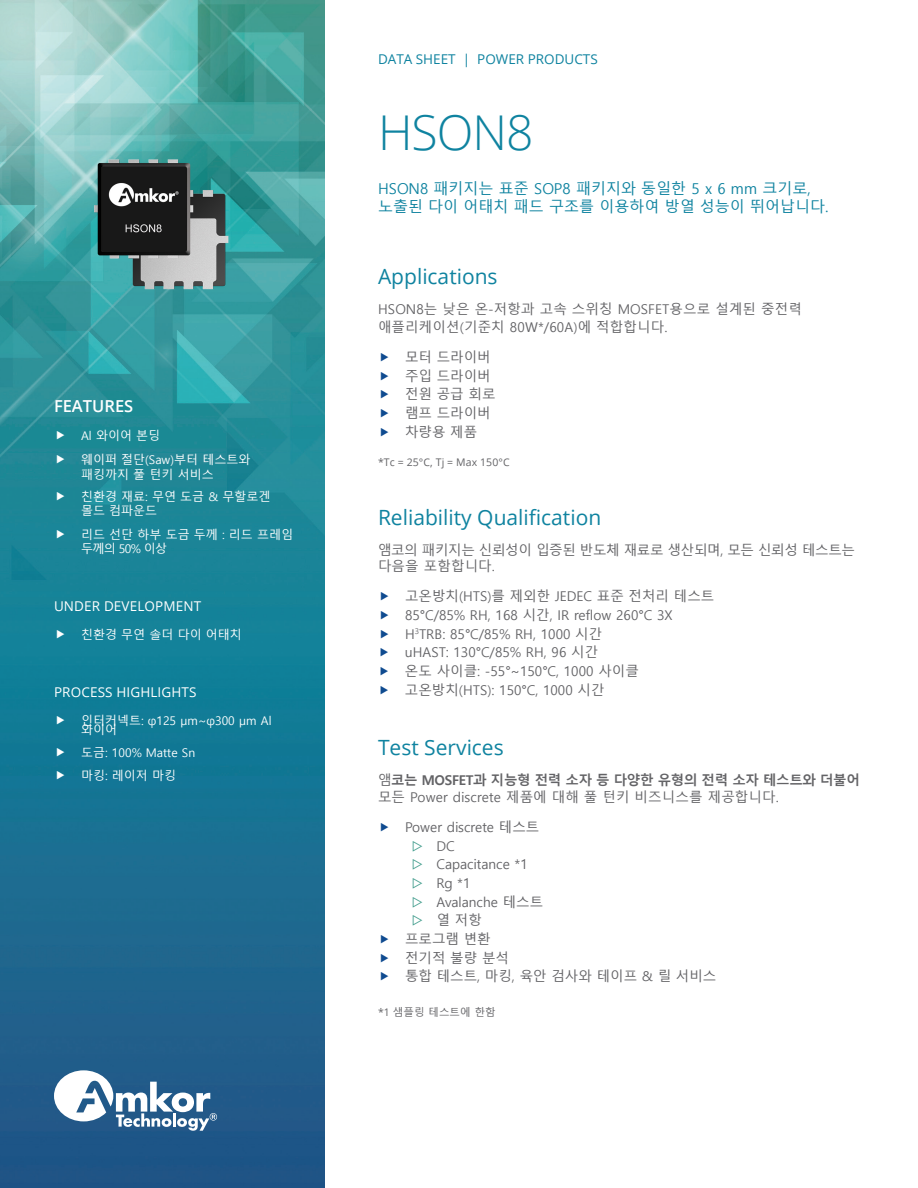
<style>
.page{position:relative;width:918px;height:1188px;background:#fff}
.page>*{position:absolute;margin:0;border:0;box-sizing:border-box;transform-origin:0 0}
.t1{font:300 48px "Open Sans";letter-spacing:-.02em;color:#0f83a0}
.t2{font:21px "Open Sans";color:#0f83a0}
.t3{font:600 16.5px "Open Sans";color:#fff}
.t4{font:15px/18px "Malgun Gothic";color:#0f83a0}
.t5{font:13.5px/18.6px "Malgun Gothic";color:#636366}
.t6{font:13.5px/16.5px "Malgun Gothic";letter-spacing:-.025em;color:#636366}
.t7{font:13.5px "Open Sans";letter-spacing:.01em;color:#fff}
.t8{font:13.5px "Open Sans";color:#0f83a0}
.t9{font:12px/23.1px "Malgun Gothic";color:#fff}
.t10{font:10.5px "Open Sans";letter-spacing:.01em;color:#636366}
.t11{font:10.5px "Malgun Gothic";letter-spacing:.01em;color:#636366}
.s1{font-weight:700}
.s2{color:#429d8d}
.s3{font-family:"Open Sans"}
</style>
<div class="page">
<img style="left:0;top:0;width:324px;height:1188px">
<svg style="left:54px;top:1070px;width:163px;height:61px"></svg>
<img style="left:93px;top:158px;width:136px;height:133px">
<svg style="left:57px;top:431px;width:7px;height:9px"></svg>
<svg style="left:57px;top:454px;width:7px;height:9px"></svg>
<svg style="left:57px;top:492px;width:7px;height:8px"></svg>
<svg style="left:57px;top:529px;width:7px;height:9px"></svg>
<svg style="left:57px;top:630px;width:7px;height:8px"></svg>
<svg style="left:57px;top:716px;width:7px;height:9px"></svg>
<svg style="left:57px;top:748px;width:7px;height:9px"></svg>
<svg style="left:57px;top:771px;width:7px;height:9px"></svg>
<p class="t3" style="left:54px;top:395px;width:81px">FEATURES</p>
<p class="t9" style="left:81px;top:425px;width:171px">Al 와이어 본딩<br>웨이퍼 절단(Saw)부터 테스트와</p>
<p class="t9" style="left:81px;top:463px;width:191px;line-height:22.5px">패킹까지 풀 턴키 서비스<br>친환경 재료: 무연 도금 &amp; 무할로겐</p>
<p class="t9" style="left:81px;top:500px;width:214px">몰드 컴파운드<br>리드 선단 하부 도금 두께 : 리드 프레임</p>
<p class="t9" style="left:81px;top:537px;width:88px">두께의 50% 이상</p>
<p class="t7" style="left:54px;top:596px;width:149px">UNDER DEVELOPMENT</p>
<p class="t9" style="left:81px;top:623px;width:162px">친환경 무연 솔더 다이 어태치</p>
<p class="t7" style="left:54px;top:683px;width:144px">PROCESS HIGHLIGHTS</p>
<p class="t9" style="left:81px;top:717px;width:192px;line-height:9px">인터커넥트: φ125 µm~φ300 µm Al 와이어</p>
<p class="t9" style="left:81px;top:742px;width:116px">도금: 100% Matte Sn 마킹: 레이저 마킹</p>
<p class="t8" style="left:378px;top:50px;width:221px">DATA SHEET | POWER PRODUCTS</p>
<h1 class="t1" style="left:378px;top:100px;width:157px">HSON8</h1>
<p class="t4" style="left:378px;top:180px;width:452px">HSON8 패키지는 표준 SOP8 패키지와 동일한 5 x 6 mm 크기로, 노출된 다이 어태치 패드 구조를 이용하여 방열 성능이 뛰어납니다.</p>
<h2 class="t2" style="left:378px;top:262px;width:121px">Applications</h2>
<p class="t5" style="left:378px;top:300px;width:425px;line-height:18px">HSON8는 낮은 온-저항과 고속 스위칭 MOSFET용으로 설계된 중전력 애플리케이션(기준치 80W*/60A)에 적합합니다.</p>
<p class="t5" style="left:405px;top:348px;width:92px">모터 드라이버 주입 드라이버 전원 공급 회로 램프 드라이버 차량용 제품</p>
<p class="t10" style="left:378px;top:455px;width:133px">*Tc = 25°C, Tj = Max 150°C</p>
<h2 class="t2" style="left:378px;top:503px;width:225px">Reliability Qualification</h2>
<p class="t6" style="left:378px;top:542px;width:479px">앰코의 패키지는 신뢰성이 입증된 반도체 재료로 생산되며, 모든 신뢰성 테스트는 다음을 포함합니다.</p>
<p class="t5" style="left:405px;top:588px;width:311px">고온방치(HTS)를 제외한 JEDEC 표준 전처리 테스트<br>85°C/85% RH, 168 시간, IR reflow 260°C 3X<br>H<sup>3</sup>TRB: 85°C/85% RH, 1000 시간<br>uHAST: 130°C/85% RH, 96 시간<br>온도 사이클: -55°~150°C, 1000 사이클 고온방치(HTS): 150°C, 1000 시간</p>
<h2 class="t2" style="left:378px;top:733px;width:127px">Test Services</h2>
<p class="t5" style="left:378px;top:773px;width:483px;line-height:16.5px">앰<span class="s1">코는 MOSFET과 지능형 전력 소자 등 다양한 유형의 전력 소자 테스트와 더불어 </span>모든 Power discrete 제품에 대해 풀 턴키 비즈니스를 제공합니다.</p>
<p class="t5" style="left:405px;top:818px;width:136px">Power discrete 테스트</p>
<p class="t5" style="left:412px;top:837px;width:45px"><span class="s2">▷</span> DC</p>
<p class="t5" style="left:412px;top:855px;width:118px"><span class="s2">▷</span> Capacitance *1</p>
<p class="t5" style="left:412px;top:874px;width:60px"><span class="s2">▷</span> Rg *1</p>
<p class="t5" style="left:412px;top:893px;width:133px"><span class="s2">▷</span> Avalanche 테스트</p>
<p class="t5" style="left:412px;top:911px;width:72px"><span class="s2">▷</span> 열 저항</p>
<p class="t5" style="left:405px;top:930px;width:87px">프로그램 변환</p>
<p class="t5" style="left:405px;top:949px;width:106px">전기적 불량 분석</p>
<p class="t5" style="left:405px;top:967px;width:313px">통합 테스트, 마킹, 육안 검사와 테이프 &amp; 릴 서비스</p>
<p class="t11" style="left:378px;top:1007px;width:119px"><span class="s3">*1</span> 샘플링 테스트에 한함</p>
</div>
